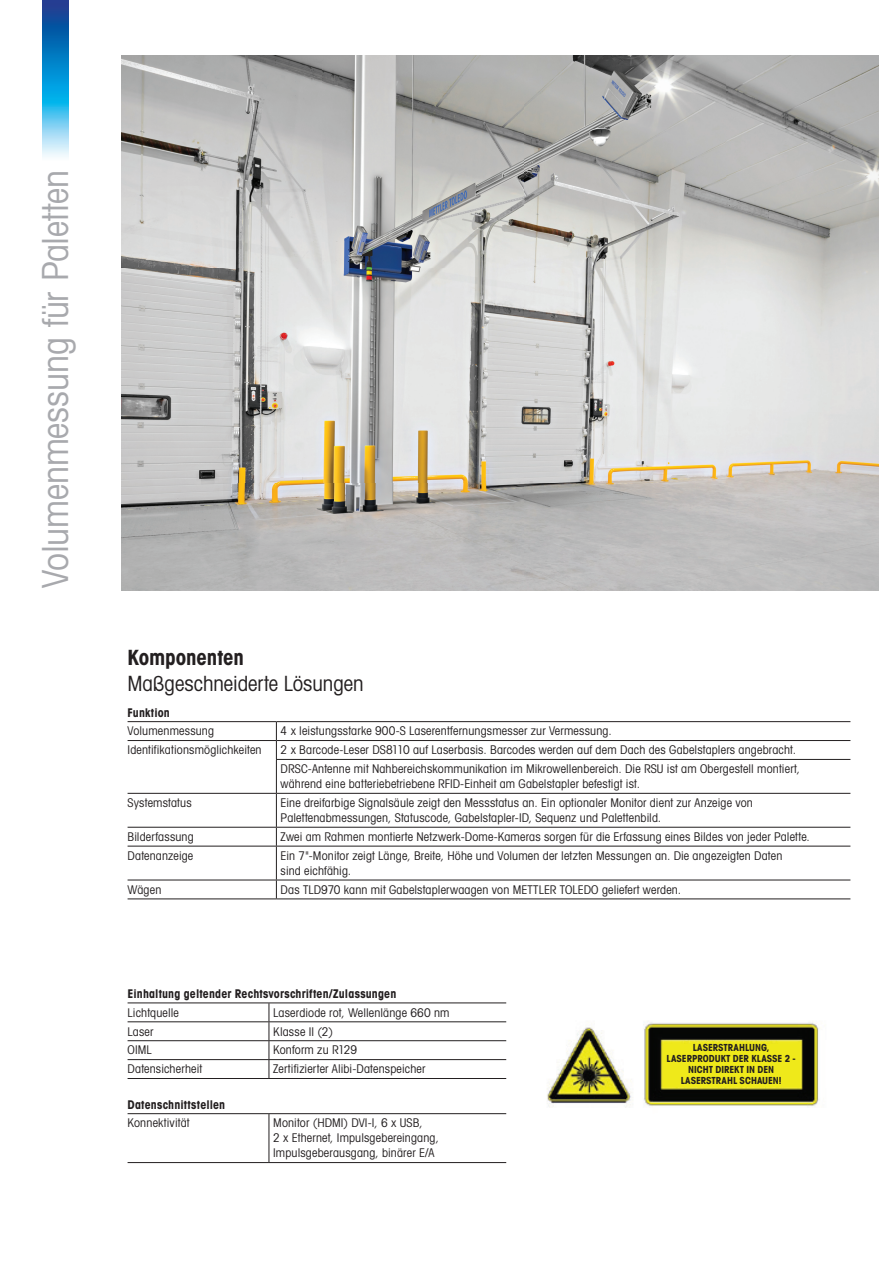
<style>
.page{position:relative;width:893px;height:1263px;background:#fff}
.page>*{position:absolute;margin:0;border:0;box-sizing:border-box;transform-origin:0 0}
.t1{font:36px "Avant Gardefor MT Bk";letter-spacing:-.01em;color:#a8a9ad}
.t2{font:21px "Avant Gardefor MT Bk";color:#231f20}
.t3{font:21px "Avant Gardefor MT Bd";letter-spacing:-.005em;color:#231f20}
.t4{font:12px/15px "Avant Gardefor MT Bk";letter-spacing:.015em;color:#231f20}
.t5{font:12px "Avant Gardefor MT Bd";letter-spacing:.01em;color:#231f20}
.t6{font:9.75px/10.9px "Avant Gardefor MT Bd";letter-spacing:-.005em;color:#231f20;text-align:center}
</style>
<div class="page">
<img style="left:43px;top:0;width:25px;height:157px">
<hr style="left:128px;top:721px;width:148px;height:1px;background:#231f20">
<hr style="left:276px;top:721px;width:574px;height:1px;background:#231f20">
<hr style="left:128px;top:740px;width:148px;height:1px;background:#231f20">
<hr style="left:276px;top:740px;width:574px;height:1px;background:#231f20">
<svg style="left:276px;top:722px;width:1px;height:37px"></svg>
<hr style="left:276px;top:759px;width:574px;height:1px;background:#231f20">
<hr style="left:276px;top:760px;width:1px;height:33px;background:#231f20">
<hr style="left:128px;top:793px;width:148px;height:1px;background:#231f20">
<hr style="left:276px;top:793px;width:574px;height:1px;background:#231f20">
<hr style="left:276px;top:794px;width:1px;height:33px;background:#231f20">
<hr style="left:128px;top:827px;width:148px;height:1px;background:#231f20">
<hr style="left:276px;top:827px;width:574px;height:1px;background:#231f20">
<svg style="left:276px;top:827px;width:1px;height:19px"></svg>
<hr style="left:128px;top:846px;width:148px;height:1px;background:#231f20">
<hr style="left:276px;top:846px;width:574px;height:1px;background:#231f20">
<hr style="left:276px;top:846px;width:1px;height:34px;background:#231f20">
<hr style="left:128px;top:880px;width:148px;height:1px;background:#231f20">
<hr style="left:276px;top:880px;width:574px;height:1px;background:#231f20">
<svg style="left:276px;top:880px;width:1px;height:18px"></svg>
<hr style="left:128px;top:898px;width:148px;height:1px;background:#231f20">
<hr style="left:276px;top:898px;width:574px;height:1px;background:#231f20">
<hr style="left:128px;top:1002px;width:141px;height:1px;background:#231f20">
<hr style="left:269px;top:1002px;width:237px;height:1px;background:#231f20">
<hr style="left:128px;top:1021px;width:141px;height:1px;background:#231f20">
<hr style="left:269px;top:1021px;width:237px;height:1px;background:#231f20">
<hr style="left:128px;top:1040px;width:141px;height:1px;background:#231f20">
<hr style="left:269px;top:1040px;width:237px;height:1px;background:#231f20">
<hr style="left:128px;top:1059px;width:141px;height:1px;background:#231f20">
<hr style="left:269px;top:1059px;width:237px;height:1px;background:#231f20">
<svg style="left:269px;top:1003px;width:1px;height:75px"></svg>
<hr style="left:128px;top:1078px;width:141px;height:1px;background:#231f20">
<hr style="left:269px;top:1078px;width:237px;height:1px;background:#231f20">
<hr style="left:128px;top:1113px;width:141px;height:1px;background:#231f20">
<hr style="left:269px;top:1113px;width:237px;height:1px;background:#231f20">
<hr style="left:269px;top:1114px;width:1px;height:48px;background:#231f20">
<hr style="left:128px;top:1162px;width:141px;height:1px;background:#231f20">
<hr style="left:269px;top:1162px;width:237px;height:1px;background:#231f20">
<img style="left:121px;top:55px;width:757px;height:535px">
<img style="left:547px;top:1022px;width:273px;height:86px">
<div style="left:663px;top:1044px;width:136px;height:43px;background:#efe91a"></div>
<h1 class="t1" style="left:33px;top:587px;width:419px;rotate:-90deg">Volumenmessung für Paletten</h1>
<h2 class="t3" style="left:128px;top:644px;width:118px">Komponenten</h2>
<h2 class="t2" style="left:128px;top:670px;width:238px">Maßgeschneiderte Lösungen</h2>
<p class="t5" style="left:128px;top:704px;width:44px">Funktion</p>
<p class="t4" style="left:128px;top:723px;width:88px">Volumenmessung</p>
<p class="t4" style="left:281px;top:723px;width:333px">4 x leistungsstarke 900-S Laserentfernungsmesser zur Vermessung.</p>
<p class="t4" style="left:128px;top:742px;width:136px">Identifikationsmöglichkeiten</p>
<p class="t4" style="left:281px;top:740px;width:521px;line-height:18.9px">2 x Barcode-Leser DS8110 auf Laserbasis. Barcodes werden auf dem Dach des Gabelstaplers angebracht.<br>DRSC-Antenne mit Nahbereichskommunikation im Mikrowellenbereich. Die RSU ist am Obergestell montiert,</p>
<p class="t4" style="left:281px;top:776px;width:361px">während eine batteriebetriebene RFID-Einheit am Gabelstapler befestigt ist.</p>
<p class="t4" style="left:128px;top:795px;width:66px">Systemstatus</p>
<p class="t4" style="left:281px;top:795px;width:474px">Eine dreifarbige Signalsäule zeigt den Messstatus an. Ein optionaler Monitor dient zur Anzeige von<br>Palettenabmessungen, Statuscode, Gabelstapler-ID, Sequenz und Palettenbild.</p>
<p class="t4" style="left:128px;top:829px;width:68px">Bilderfassung</p>
<p class="t4" style="left:281px;top:829px;width:531px">Zwei am Rahmen montierte Netzwerk-Dome-Kameras sorgen für die Erfassung eines Bildes von jeder Palette.</p>
<p class="t4" style="left:128px;top:848px;width:67px">Datenanzeige</p>
<p class="t4" style="left:281px;top:848px;width:503px">Ein 7"-Monitor zeigt Länge, Breite, Höhe und Volumen der letzten Messungen an. Die angezeigten Daten sind eichfähig.</p>
<p class="t4" style="left:128px;top:882px;width:35px">Wägen</p>
<p class="t4" style="left:281px;top:882px;width:402px">Das TLD970 kann mit Gabelstaplerwaagen von METTLER TOLEDO geliefert werden.</p>
<p class="t5" style="left:128px;top:986px;width:270px">Einhaltung geltender Rechtsvorschriften/Zulassungen</p>
<p class="t4" style="left:128px;top:1005px;width:53px">Lichtquelle</p>
<p class="t4" style="left:273px;top:1005px;width:178px">Laserdiode rot, Wellenlänge 660 nm</p>
<p class="t4" style="left:128px;top:1023px;width:27px">Laser</p>
<p class="t4" style="left:273px;top:1023px;width:61px">Klasse II (2)</p>
<p class="t4" style="left:128px;top:1042px;width:26px">OIML</p>
<p class="t4" style="left:273px;top:1042px;width:85px">Konform zu R129</p>
<p class="t4" style="left:128px;top:1061px;width:76px">Datensicherheit</p>
<p class="t4" style="left:273px;top:1061px;width:154px">Zertifizierter Alibi-Datenspeicher</p>
<p class="t5" style="left:128px;top:1096px;width:99px">Datenschnittstellen</p>
<p class="t4" style="left:128px;top:1115px;width:63px">Konnektivität</p>
<p class="t4" style="left:273px;top:1115px;width:167px">Monitor (HDMI) DVI-I, 6 x USB,<br>2 x Ethernet, Impulsgebereingang,<br>Impulsgeberausgang, binärer E/A</p>
<p class="t6" style="left:667px;top:1042px;width:131px">LASERSTRAHLUNG,<br>LASERPRODUKT DER KLASSE 2 -<br>NICHT DIREKT IN DEN<br>LASERSTRAHL SCHAUEN!</p>
</div>
